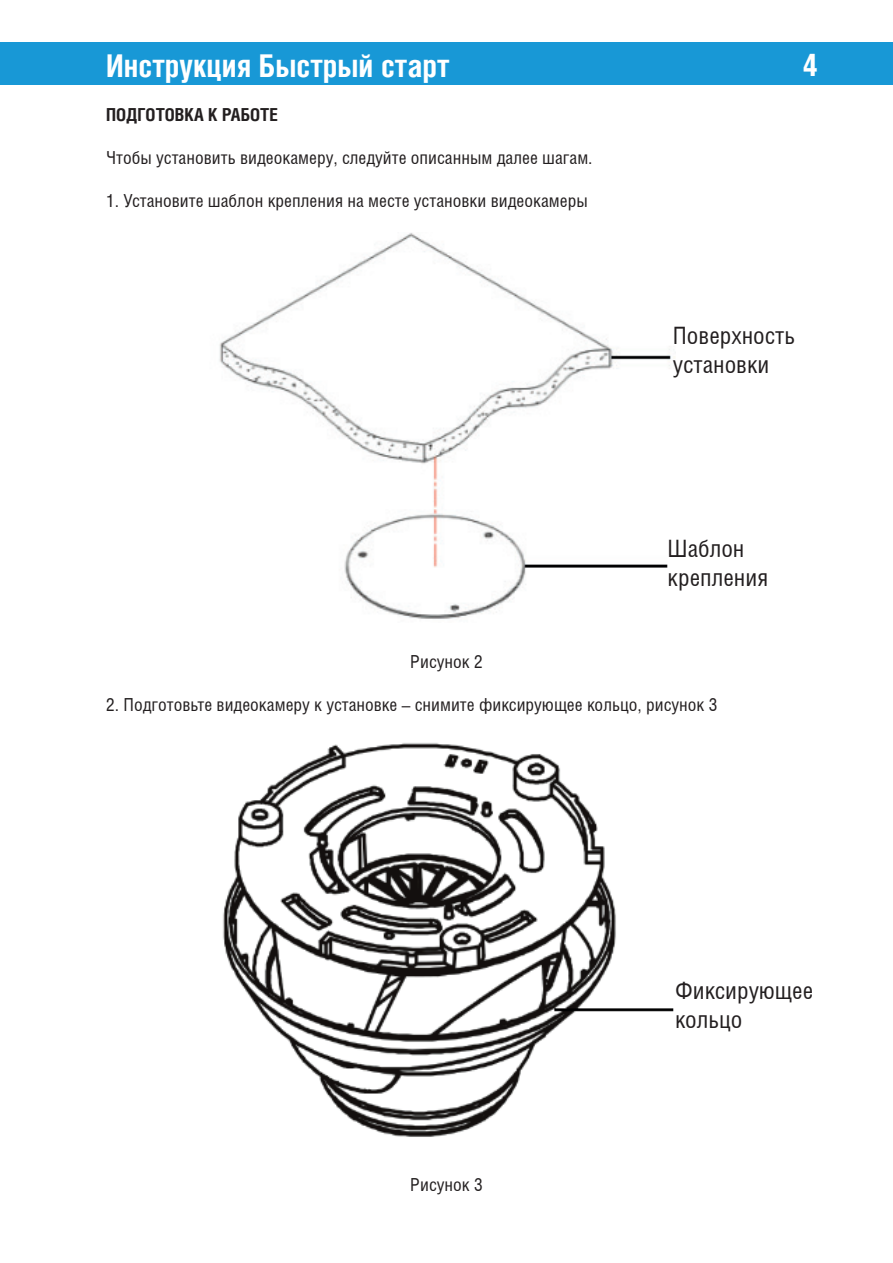
<style>
.page{position:relative;width:893px;height:1263px;background:#fff}
.page>*{position:absolute;margin:0;border:0;box-sizing:border-box;transform-origin:0 0}
.t1{font:700 31.5px "Helios Cond";color:#fff}
.t2{font:24px/28.8px "Helios Cond";color:#231f20}
.t3{font:18px "Helios Cond";color:#231f20}
.t4{font:700 18px "Helios Cond";color:#231f20}
</style>
<div class="page">
<div style="left:0;top:43px;width:893px;height:42px;background:#1898d6"></div>
<img style="left:219px;top:233px;width:456px;height:386px">
<img style="left:223px;top:743px;width:451px;height:394px">
<h1 class="t1" style="left:106px;top:47px;width:345px">Инструкция Быстрый старт</h1>
<h1 class="t1" style="left:802px;top:46px;width:17px">4</h1>
<p class="t4" style="left:106px;top:104px;width:173px">ПОДГОТОВКА К РАБОТЕ</p>
<p class="t3" style="left:106px;top:147px;width:488px">Чтобы установить видеокамеру, следуйте описанным далее шагам.</p>
<p class="t3" style="left:106px;top:190px;width:483px">1. Установите шаблон крепления на месте установки видеокамеры</p>
<h2 class="t2" style="left:673px;top:321px;width:124px">Поверхность установки</h2>
<h2 class="t2" style="left:668px;top:534px;width:102px">Шаблон крепления</h2>
<p class="t3" style="left:410px;top:650px;width:74px">Рисунок 2</p>
<p class="t3" style="left:106px;top:694px;width:613px">2. Подготовьте видеокамеру к установке – снимите фиксирующее кольцо, рисунок 3</p>
<p class="t3" style="left:410px;top:1173px;width:74px">Рисунок 3</p>
<h2 class="t2" style="left:675px;top:976px;width:140px">Фиксирующее кольцо</h2>
</div>
